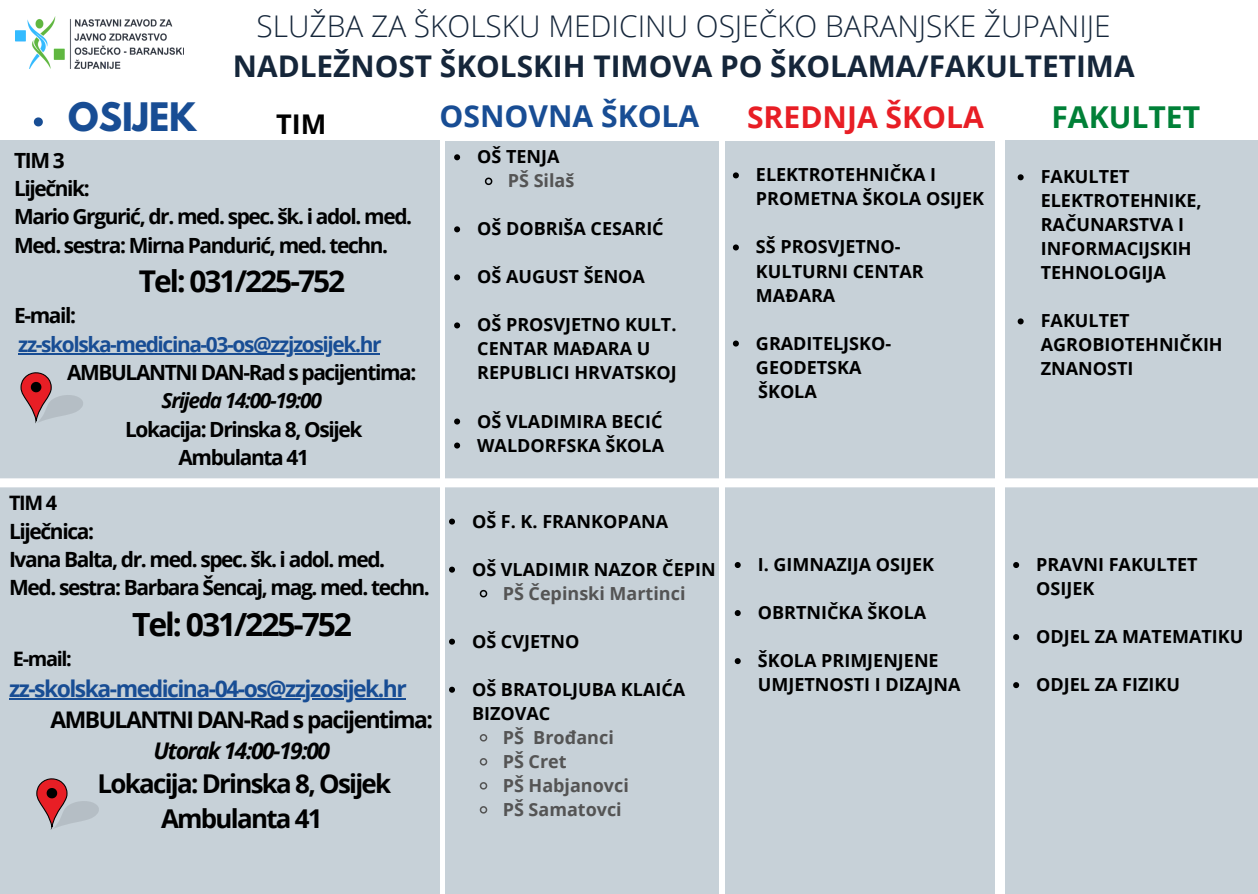
<style>
.page{position:relative;width:1258px;height:894px;background:#fff}
.page>*{position:absolute;margin:0;border:0;box-sizing:border-box;transform-origin:0 0}
.t1{font:700 34.8px "League Spartan";color:#184d94}
.t2{font:700 31.8px "Open Sans";letter-spacing:-.065em;color:#000}
.t3{font:700 30px "Open Sans";letter-spacing:-.065em;color:#000}
.t4{font:700 30px "Open Sans";color:#184d94}
.t5{font:700 30px "Open Sans";color:#e81e25}
.t6{font:700 30px "Open Sans";color:#008037}
.t7{font:300 29.7px "Open Sans";color:#15263a}
.t8{font:700 29.7px "Open Sans";color:#15263a}
.t9{font:700 27px "Open Sans";color:#000}
.t10{font:700 25.8px "Open Sans";letter-spacing:-.065em;color:#000}
.t11{font:700 22.8px "Open Sans";letter-spacing:-.065em;color:#184d94}
.t12{font:700 22.8px "Open Sans";letter-spacing:-.065em;color:#000}
.t13{font:italic 700 22.8px "Open Sans";letter-spacing:-.065em;color:#000}
.t14{font:700 21px "Open Sans";letter-spacing:-.065em;color:#000}
.t15{font:700 21px "Open Sans";letter-spacing:-.065em;color:#184d94}
.t16{font:italic 700 21px "Open Sans";letter-spacing:-.065em;color:#000}
.t17{font:700 19.8px "Open Sans";letter-spacing:-.065em;color:#000}
.t18{font:700 18px/24px "Open Sans";color:#000}
.t19{font:700 18px "Open Sans";color:#545454}
</style>
<div class="page">
<div style="left:0;top:141px;width:440px;height:752px;background:#c7d1d8"></div>
<div style="left:445px;top:141px;width:274px;height:752px;background:#c7d1d8"></div>
<div style="left:725px;top:141px;width:270px;height:752px;background:#c7d1d8"></div>
<div style="left:1005px;top:141px;width:253px;height:752px;background:#c7d1d8"></div>
<hr style="left:18px;top:353px;width:362px;height:1px;background:#184d94">
<hr style="left:9px;top:697px;width:396px;height:2px;background:#184d94">
<svg style="left:454px;top:154px;width:6px;height:6px"></svg>
<svg style="left:484px;top:177px;width:9px;height:9px"></svg>
<svg style="left:454px;top:226px;width:6px;height:6px"></svg>
<svg style="left:454px;top:274px;width:6px;height:6px"></svg>
<svg style="left:454px;top:322px;width:6px;height:6px"></svg>
<svg style="left:454px;top:418px;width:6px;height:6px"></svg>
<svg style="left:454px;top:442px;width:6px;height:6px"></svg>
<svg style="left:36px;top:778px;width:63px;height:51px"></svg>
<svg style="left:20px;top:372px;width:63px;height:51px"></svg>
<svg style="left:34px;top:117px;width:9px;height:9px"></svg>
<svg style="left:733px;top:172px;width:6px;height:6px"></svg>
<svg style="left:733px;top:244px;width:6px;height:6px"></svg>
<svg style="left:733px;top:340px;width:6px;height:6px"></svg>
<svg style="left:1017px;top:174px;width:6px;height:6px"></svg>
<svg style="left:1017px;top:318px;width:6px;height:6px"></svg>
<svg style="left:449px;top:518px;width:6px;height:6px"></svg>
<svg style="left:449px;top:566px;width:6px;height:6px"></svg>
<svg style="left:479px;top:589px;width:9px;height:9px"></svg>
<svg style="left:449px;top:638px;width:6px;height:6px"></svg>
<svg style="left:449px;top:686px;width:6px;height:6px"></svg>
<svg style="left:479px;top:734px;width:9px;height:8px"></svg>
<svg style="left:479px;top:758px;width:9px;height:8px"></svg>
<svg style="left:479px;top:782px;width:9px;height:8px"></svg>
<svg style="left:479px;top:806px;width:9px;height:8px"></svg>
<svg style="left:735px;top:562px;width:6px;height:6px"></svg>
<svg style="left:735px;top:610px;width:6px;height:6px"></svg>
<svg style="left:735px;top:658px;width:6px;height:6px"></svg>
<svg style="left:1013px;top:562px;width:6px;height:6px"></svg>
<svg style="left:1013px;top:634px;width:6px;height:6px"></svg>
<svg style="left:1013px;top:682px;width:6px;height:6px"></svg>
<div style="left:0;top:478px;width:1258px;height:9px;background:#fff"></div>
<img style="left:15px;top:17px;width:169px;height:52px">
<p class="t7" style="left:257px;top:5px;width:855px">SLUŽBA ZA ŠKOLSKU MEDICINU OSJEČKO BARANJSKE ŽUPANIJE</p>
<p class="t8" style="left:233px;top:45px;width:903px">NADLEŽNOST ŠKOLSKIH TIMOVA PO ŠKOLAMA/FAKULTETIMA</p>
<p class="t1" style="left:68px;top:100px;width:130px">OSIJEK</p>
<p class="t9" style="left:276px;top:105px;width:52px">TIM</p>
<p class="t14" style="left:14px;top:145px;width:52px">TIM 3</p>
<p class="t14" style="left:14px;top:173px;width:77px">Liječnik:</p>
<p class="t14" style="left:14px;top:202px;width:399px">Mario Grgurić, dr. med. spec. šk. i adol. med.</p>
<p class="t14" style="left:14px;top:230px;width:375px">Med. sestra: Mirna Pandurić, med. techn.</p>
<p class="t3" style="left:139px;top:259px;width:208px">Tel: 031/225-752</p>
<p class="t14" style="left:14px;top:300px;width:64px">E-mail:</p>
<p class="t15" style="left:18px;top:329px;width:365px">zz-skolska-medicina-03-os@zzjzosijek.hr</p>
<p class="t14" style="left:67px;top:357px;width:351px">AMBULANTNI DAN-Rad s pacijentima:</p>
<p class="t16" style="left:162px;top:386px;width:162px">Srijeda 14:00-19:00</p>
<p class="t14" style="left:125px;top:414px;width:239px">Lokacija: Drinska 8, Osijek</p>
<p class="t14" style="left:178px;top:442px;width:132px">Ambulanta 41</p>
<p class="t17" style="left:9px;top:489px;width:50px">TIM 4</p>
<p class="t14" style="left:9px;top:516px;width:86px">Liječnica:</p>
<p class="t14" style="left:9px;top:544px;width:378px">Ivana Balta, dr. med. spec. šk. i adol. med.</p>
<p class="t14" style="left:9px;top:572px;width:422px">Med. sestra: Barbara Šencaj, mag. med. techn.</p>
<p class="t2" style="left:132px;top:601px;width:222px">Tel: 031/225-752</p>
<p class="t17" style="left:13px;top:644px;width:61px">E-mail:</p>
<p class="t11" style="left:9px;top:672px;width:399px">zz-skolska-medicina-04-os@zzjzosijek.hr</p>
<p class="t12" style="left:51px;top:703px;width:384px">AMBULANTNI DAN-Rad s pacijentima:</p>
<p class="t13" style="left:154px;top:734px;width:178px">Utorak 14:00-19:00</p>
<p class="t10" style="left:98px;top:764px;width:295px">Lokacija: Drinska 8, Osijek</p>
<p class="t10" style="left:161px;top:800px;width:163px">Ambulanta 41</p>
<p class="t4" style="left:439px;top:95px;width:261px">OSNOVNA ŠKOLA</p>
<p class="t5" style="left:747px;top:96px;width:238px">SREDNJA ŠKOLA</p>
<p class="t6" style="left:1051px;top:96px;width:150px">FAKULTET</p>
<p class="t18" style="left:756px;top:162px;width:230px">ELEKTROTEHNIČKA I<br>PROMETNA ŠKOLA OSIJEK</p>
<p class="t18" style="left:756px;top:234px;width:169px">SŠ PROSVJETNO-<br>KULTURNI CENTAR<br>MAĐARA</p>
<p class="t18" style="left:756px;top:330px;width:137px">GRADITELJSKO-<br>GEODETSKA</p>
<p class="t18" style="left:758px;top:378px;width:60px">ŠKOLA</p>
<p class="t18" style="left:477px;top:144px;width:84px">OŠ TENJA</p>
<p class="t19" style="left:508px;top:168px;width:68px">PŠ Silaš</p>
<p class="t18" style="left:477px;top:216px;width:188px">OŠ DOBRIŠA CESARIĆ</p>
<p class="t18" style="left:477px;top:264px;width:169px">OŠ AUGUST ŠENOA</p>
<p class="t18" style="left:477px;top:312px;width:201px">OŠ PROSVJETNO KULT.<br>CENTAR MAĐARA U<br>REPUBLICI HRVATSKOJ</p>
<p class="t18" style="left:477px;top:408px;width:187px">OŠ VLADIMIRA BECIĆ</p>
<p class="t18" style="left:477px;top:432px;width:188px">WALDORFSKA ŠKOLA</p>
<p class="t18" style="left:1041px;top:164px;width:162px">FAKULTET<br>ELEKTROTEHNIKE,<br>RAČUNARSTVA I<br>INFORMACIJSKIH<br>TEHNOLOGIJA</p>
<p class="t18" style="left:1041px;top:308px;width:183px">FAKULTET<br>AGROBIOTEHNIČKIH<br>ZNANOSTI</p>
<p class="t18" style="left:472px;top:508px;width:198px">OŠ F. K. FRANKOPANA</p>
<p class="t18" style="left:472px;top:556px;width:245px">OŠ VLADIMIR NAZOR ČEPIN</p>
<p class="t19" style="left:503px;top:580px;width:184px">PŠ Čepinski Martinci</p>
<p class="t18" style="left:472px;top:628px;width:109px">OŠ CVJETNO</p>
<p class="t18" style="left:472px;top:676px;width:215px">OŠ BRATOLJUBA KLAIĆA<br>BIZOVAC</p>
<p class="t19" style="left:503px;top:724px;width:113px">PŠ Brođanci</p>
<p class="t19" style="left:503px;top:748px;width:65px">PŠ Cret</p>
<p class="t19" style="left:503px;top:772px;width:128px">PŠ Habjanovci</p>
<p class="t19" style="left:503px;top:796px;width:121px">PŠ Samatovci</p>
<p class="t18" style="left:758px;top:552px;width:178px">I. GIMNAZIJA OSIJEK</p>
<p class="t18" style="left:758px;top:600px;width:170px">OBRTNIČKA ŠKOLA</p>
<p class="t18" style="left:758px;top:648px;width:204px">ŠKOLA PRIMJENJENE<br>UMJETNOSTI I DIZAJNA</p>
<p class="t18" style="left:1036px;top:552px;width:163px">PRAVNI FAKULTET<br>OSIJEK</p>
<p class="t18" style="left:1036px;top:624px;width:209px">ODJEL ZA MATEMATIKU</p>
<p class="t18" style="left:1036px;top:672px;width:145px">ODJEL ZA FIZIKU</p>
</div>
